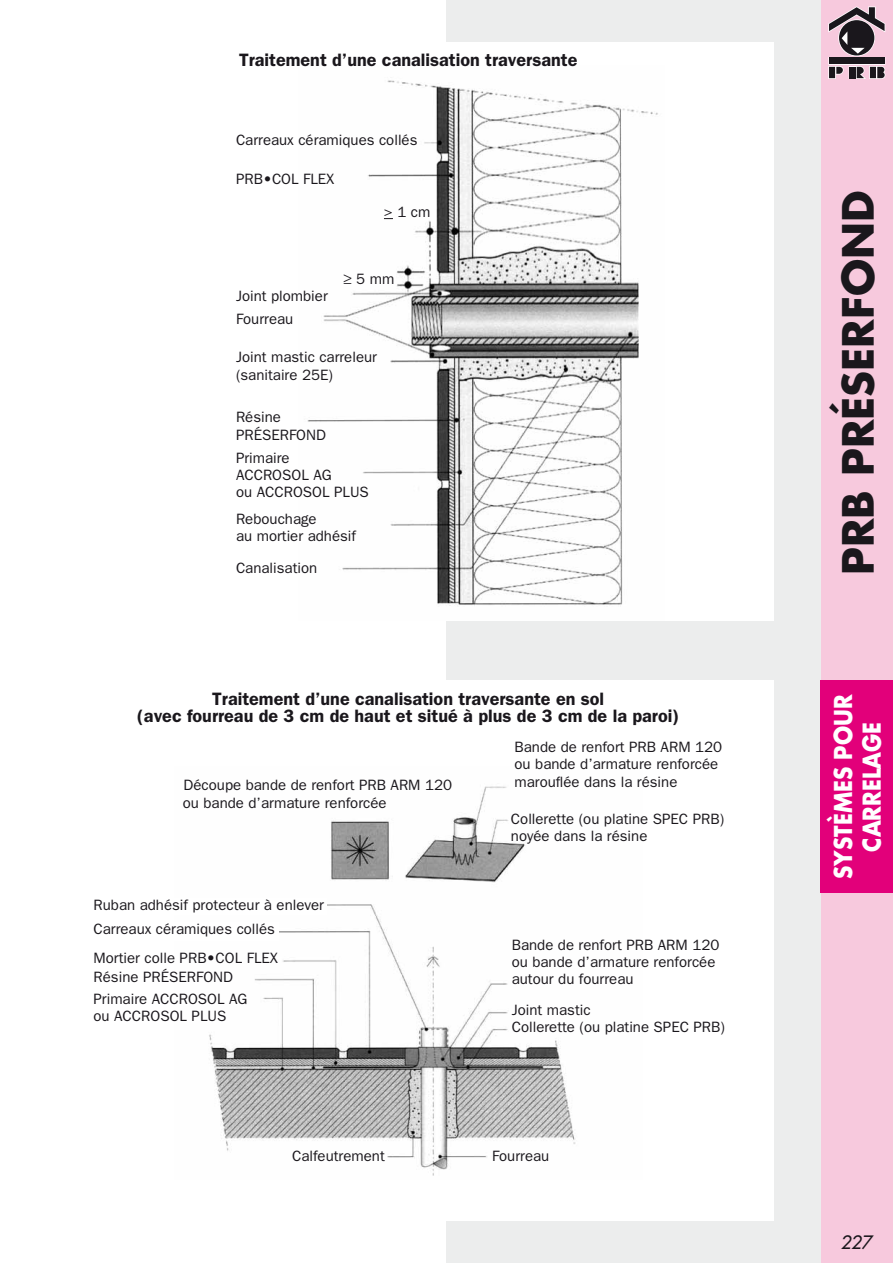
<style>
.page{position:relative;width:893px;height:1263px;background:#fff}
.page>*{position:absolute;margin:0;border:0;box-sizing:border-box;transform-origin:0 0}
.t1{font:700 42px "Futura";color:#1a171c}
.t2{font:700 24px/28.8px "Futura";color:#fff;text-align:center;scale:.9 1}
.t3{font:600 18px/17.2px "Franklin Gothic";color:#1a171c;text-align:center}
.t4{font:italic 18px "Futura";color:#1a171c}
.t5{font:15px/17.2px "Franklin Gothic";color:#1a171c}
</style>
<div class="page">
<div style="left:821px;top:0;width:72px;height:1263px;background:#f7c9dd"></div>
<div style="left:446px;top:0;width:375px;height:1263px;background:#eceded"></div>
<div style="left:821px;top:680px;width:72px;height:213px;background:#e2007a"></div>
<div style="left:838px;top:19px;width:37px;height:37px;border:2px solid #fff;border-radius:50%"></div>
<div style="left:828px;top:57px;width:57px;height:8px;border:2px solid #fff"></div>
<div style="left:828px;top:66px;width:8px;height:13px;border:2px solid #fff"></div>
<div style="left:849px;top:66px;width:7px;height:13px;border:2px solid #fff"></div>
<div style="left:869px;top:66px;width:8px;height:13px;border:2px solid #fff"></div>
<div style="left:839px;top:20px;width:35px;height:35px;background:#1a171c;border-radius:50%"></div>
<div style="left:829px;top:58px;width:56px;height:6px;background:#1a171c"></div>
<div style="left:829px;top:67px;width:6px;height:11px;background:#1a171c"></div>
<svg style="left:835px;top:66px;width:9px;height:9px"></svg>
<div style="left:849px;top:67px;width:6px;height:11px;background:#1a171c"></div>
<div style="left:870px;top:67px;width:6px;height:11px;background:#1a171c"></div>
<svg style="left:855px;top:66px;width:11px;height:13px"></svg>
<svg style="left:876px;top:66px;width:9px;height:13px"></svg>
<svg style="left:828px;top:6px;width:57px;height:48px"></svg>
<div style="left:43px;top:43px;width:731px;height:578px;background:#fff"></div>
<img style="left:307px;top:80px;width:351px;height:526px">
<div style="left:43px;top:680px;width:731px;height:540px;background:#fff"></div>
<img style="left:209px;top:786px;width:367px;height:390px">
<div style="left:94px;top:898px;width:233px;height:17px;background:#fff"></div>
<div style="left:94px;top:922px;width:185px;height:19px;background:#fff"></div>
<p class="t3" style="left:239px;top:50px;width:340px">Traitement d’une canalisation traversante</p>
<p class="t5" style="left:236px;top:131px;width:183px">Carreaux céramiques collés</p>
<p class="t5" style="left:236px;top:170px;width:100px">PRB•COL FLEX</p>
<p class="t5" style="left:384px;top:203px;width:48px">&gt; 1 cm</p>
<p class="t5" style="left:236px;top:283px;width:93px;line-height:23.4px">Joint plombier<br>Fourreau</p>
<p class="t5" style="left:343px;top:270px;width:52px">≥ 5 mm</p>
<p class="t5" style="left:236px;top:348px;width:143px">Joint mastic carreleur (sanitaire 25E)</p>
<p class="t5" style="left:236px;top:408px;width:91px">Résine<br>PRÉSERFOND</p>
<p class="t5" style="left:236px;top:449px;width:134px">Primaire<br>ACCROSOL AG<br>ou ACCROSOL PLUS</p>
<p class="t5" style="left:236px;top:510px;width:121px">Rebouchage<br>au mortier adhésif</p>
<p class="t5" style="left:236px;top:559px;width:83px">Canalisation</p>
<p class="t3" style="left:137px;top:689px;width:544px">Traitement d’une canalisation traversante en sol<br>(avec fourreau de 3 cm de haut et situé à plus de 3 cm de la paroi)</p>
<p class="t5" style="left:183px;top:776px;width:271px">Découpe bande de renfort PRB ARM 120 ou bande d’armature renforcée</p>
<p class="t5" style="left:94px;top:892px;width:232px;line-height:24.6px">Ruban adhésif protecteur à enlever<br>Carreaux céramiques collés</p>
<p class="t5" style="left:94px;top:948px;width:186px;line-height:18.6px">Mortier colle PRB•COL FLEX<br>Résine PRÉSERFOND</p>
<p class="t5" style="left:94px;top:989px;width:155px">Primaire ACCROSOL AG ou ACCROSOL PLUS</p>
<p class="t5" style="left:514px;top:738px;width:209px">Bande de renfort PRB ARM 120 ou bande d’armature renforcée marouflée dans la résine</p>
<p class="t5" style="left:511px;top:810px;width:215px">Collerette (ou platine SPEC PRB) noyée dans la résine</p>
<p class="t5" style="left:512px;top:936px;width:209px">Bande de renfort PRB ARM 120 ou bande d’armature renforcée autour du fourreau</p>
<p class="t5" style="left:512px;top:1001px;width:215px">Joint mastic<br>Collerette (ou platine SPEC PRB)</p>
<p class="t5" style="left:292px;top:1146px;width:94px">Calfeutrement</p>
<p class="t5" style="left:492px;top:1146px;width:59px">Fourreau</p>
<h1 class="t1" style="left:829px;top:575px;width:386px;rotate:-90deg">PRB PRÉSERFOND</h1>
<h2 class="t2" style="left:828px;top:879px;width:206px;rotate:-90deg">SYSTÈMES POUR<br>CARRELAGE</h2>
<p class="t4" style="left:840px;top:1230px;width:33px">227</p>
</div>
